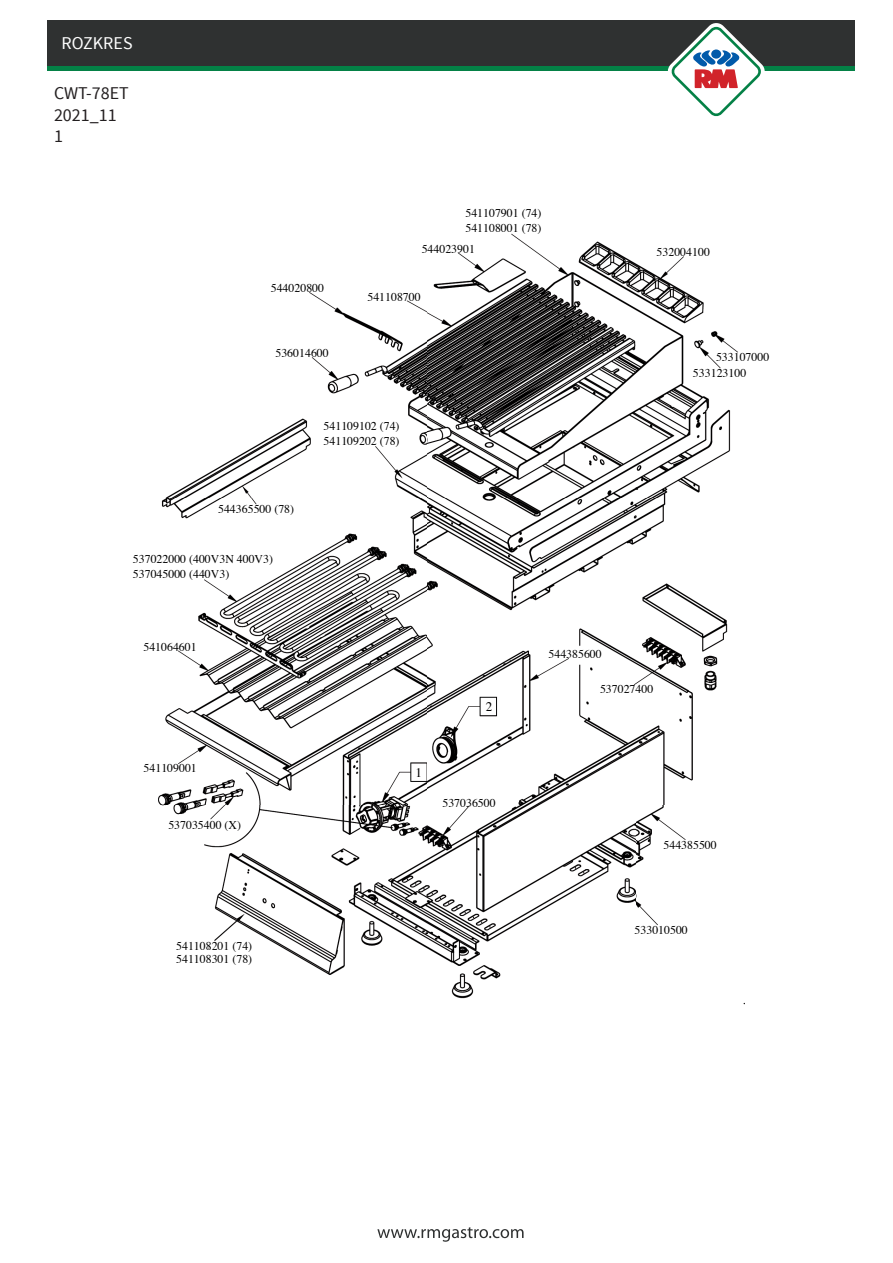
<style>
.page{position:relative;width:893px;height:1263px;background:#fff}
.page>*{position:absolute;margin:0;border:0;box-sizing:border-box;transform-origin:0 0}
.t1{font:18px/21.6px "Source Sans Pro";color:#231f20}
.t2{font:18px "Source Sans Pro";color:#fff}
.t3{font:13.05px "Times";color:#000}
.t4{font:11.85px/14.5px "Times";color:#000}
</style>
<div class="page">
<div style="left:47px;top:20px;width:808px;height:51px;background:#048146"></div>
<div style="left:47px;top:20px;width:808px;height:46px;background:#2f3131"></div>
<svg style="left:667px;top:23px;width:98px;height:94px"></svg>
<svg style="left:377px;top:1227px;width:147px;height:15px"></svg>
<img style="left:158px;top:233px;width:587px;height:772px">
<h1 class="t2" style="left:61px;top:32px;width:73px">ROZKRES</h1>
<h1 class="t1" style="left:54px;top:83px;width:76px">CWT-78ET<br>2021_11<br>1</h1>
<p class="t4" style="left:465px;top:205px;width:77px">541107901 (74)<br>541108001 (78)</p>
<p class="t4" style="left:271px;top:280px;width:55px">544020800</p>
<p class="t4" style="left:275px;top:345px;width:55px">536014600</p>
<p class="t4" style="left:422px;top:241px;width:55px">544023901</p>
<p class="t4" style="left:367px;top:288px;width:55px">541108700</p>
<p class="t4" style="left:218px;top:501px;width:77px">544365500 (78)</p>
<p class="t4" style="left:133px;top:551px;width:142px;line-height:14.1px">537022000 (400V3N 400V3)<br>537045000 (440V3)</p>
<p class="t4" style="left:324px;top:418px;width:77px">541109102 (74)<br>541109202 (78)</p>
<p class="t4" style="left:657px;top:244px;width:55px">532004100</p>
<p class="t4" style="left:693px;top:348px;width:78px;line-height:16px;text-indent:23px">533107000<br>533123100</p>
<p class="t4" style="left:143px;top:639px;width:55px">541064601</p>
<p class="t4" style="left:144px;top:760px;width:55px">541109001</p>
<p class="t4" style="left:168px;top:817px;width:74px">537035400 (X)</p>
<p class="t3" style="left:486px;top:694px;width:8px">2</p>
<p class="t3" style="left:415px;top:760px;width:8px">1</p>
<p class="t4" style="left:442px;top:795px;width:55px">537036500</p>
<p class="t4" style="left:548px;top:646px;width:55px">544385600</p>
<p class="t4" style="left:600px;top:681px;width:55px">537027400</p>
<p class="t4" style="left:663px;top:836px;width:55px">544385500</p>
<p class="t4" style="left:176px;top:938px;width:77px;line-height:13.2px">541108201 (74)<br>541108301 (78)</p>
<p class="t4" style="left:635px;top:921px;width:55px">533010500</p>
</div>
